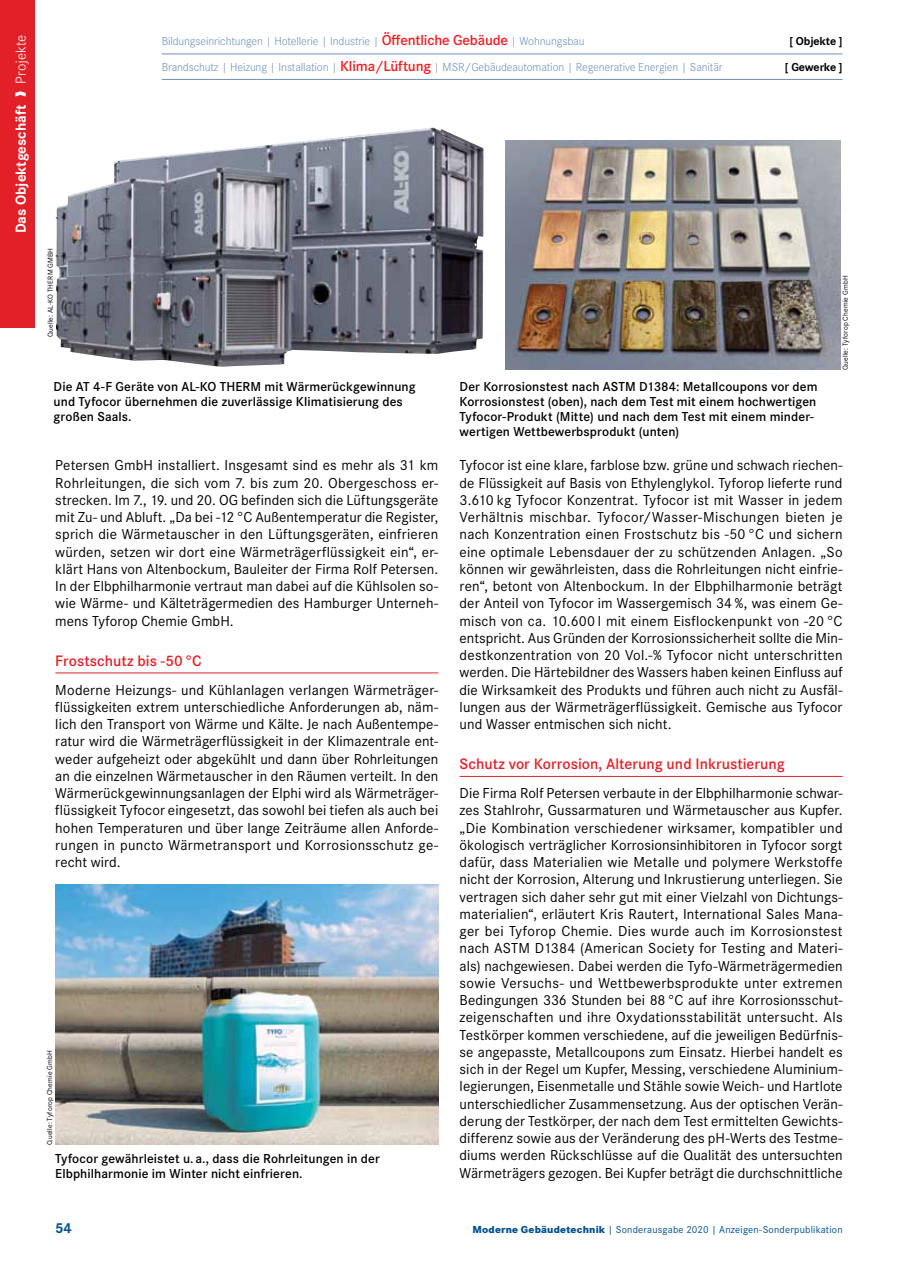
<style>
.page{position:relative;width:915px;height:1263px;background:#fff}
.page>*{position:absolute;margin:0;border:0;box-sizing:border-box;transform-origin:0 0}
.t1{font:600 15.75px "Corporate S";color:#e31f27}
.t2{font:15px/17.2px "Corporate S";letter-spacing:.005em;color:#000;text-align:justify}
.t3{font:700 15px "Corporate S";color:#fff}
.t4{font:700 15px "Corporate S";color:#00508c}
.t5{font:600 13.5px/15px "Corporate S";letter-spacing:.005em;color:#000}
.t6{font:300 12px "Corporate S";letter-spacing:-.01em;color:#6f90bc}
.t7{font:700 12px "Corporate S";letter-spacing:-.01em;color:#000}
.t8{font:10.5px "Corporate S";letter-spacing:.015em;color:#00508c}
.t9{font:7.5px "Corporate S";letter-spacing:.02em;color:#000}
.s1{font-weight:300}
.s2{font-weight:600;font-size:15px;color:#ed1d24}
.s3{font-weight:800}
</style>
<div class="page">
<hr style="left:162px;top:54px;width:680px;height:1px;background:#6f90bc">
<hr style="left:162px;top:79px;width:680px;height:1px;background:#6f90bc">
<div style="left:0;top:0;width:34px;height:327px;background:#e31f27"></div>
<hr style="left:55px;top:672px;width:383px;height:1px;background:#e31f27">
<hr style="left:459px;top:776px;width:383px;height:1px;background:#e31f27">
<img style="left:55px;top:128px;width:421px;height:239px">
<img style="left:505px;top:140px;width:335px;height:230px">
<img style="left:55px;top:884px;width:383px;height:260px">
<p class="t3" style="left:10px;top:233px;width:200px;rotate:-90deg">Das Objektgeschäft ❱ <span class="s1">Projekte</span></p>
<p class="t9" style="left:45px;top:337px;width:91px;rotate:-90deg">Quelle: AL-KO THERM GMBH</p>
<p class="t6" style="left:162px;top:33px;width:424px">Bildungseinrichtungen | Hotellerie | Industrie | <span class="s2">Öffentliche Gebäude</span> | Wohnungsbau</p>
<p class="t7" style="left:789px;top:33px;width:55px">[ Objekte ]</p>
<p class="t6" style="left:162px;top:59px;width:562px">Brandschutz | Heizung | Installation | <span class="s2">Klima/Lüftung</span> | MSR/Gebäudeautomation | Regenerative Energien | Sanitär</p>
<p class="t7" style="left:784px;top:58px;width:59px">[ Gewerke ]</p>
<p class="t9" style="left:840px;top:370px;width:96px;rotate:-90deg">Quelle: Tyforop Chemie GmbH</p>
<p class="t5" style="left:54px;top:378px;width:363px">Die AT 4-F Geräte von AL-KO THERM mit Wärmerückgewinnung und Tyfocor übernehmen die zuverlässige Klimatisierung des großen Saals.</p>
<p class="t5" style="left:459px;top:378px;width:359px">Der Korrosionstest nach ASTM D1384: Metallcoupons vor dem Korrosionstest (oben), nach dem Test mit einem hochwertigen Tyfocor-Produkt (Mitte) und nach dem Test mit einem minder&shy;wertigen Wettbewerbsprodukt (unten)</p>
<p class="t2" style="left:55px;top:456px;width:384px">Petersen GmbH installiert. Insgesamt sind es mehr als 31 km Rohrleitungen, die sich vom 7. bis zum 20. Obergeschoss er&shy;strecken. Im 7., 19. und 20. OG befinden sich die Lüftungsgeräte mit Zu- und Abluft. „Da bei -12 °C Außentemperatur die Register, sprich die Wärmetauscher in den Lüftungsgeräten, einfrieren würden, setzen wir dort eine Wärmeträgerflüssigkeit ein“, er&shy;klärt Hans von Altenbockum, Bauleiter der Firma Rolf Petersen.<br>In der Elbphilharmonie vertraut man dabei auf die Kühlsolen so&shy;wie Wärme- und Kälteträgermedien des Hamburger Unterneh&shy;mens Tyforop Chemie GmbH.</p>
<p class="t1" style="left:55px;top:650px;width:148px">Frostschutz bis -50 °C</p>
<p class="t2" style="left:55px;top:680px;width:384px">Moderne Heizungs- und Kühlanlagen verlangen Wärmeträger&shy;flüssigkeiten extrem unterschiedliche Anforderungen ab, näm&shy;lich den Transport von Wärme und Kälte. Je nach Außentempe&shy;ratur wird die Wärmeträgerflüssigkeit in der Klimazentrale ent&shy;weder aufgeheizt oder abgekühlt und dann über Rohrleitungen an die einzelnen Wärmetauscher in den Räumen verteilt. In den Wärmerückgewinnungsanlagen der Elphi wird als Wärmeträger&shy;flüssigkeit Tyfocor eingesetzt, das sowohl bei tiefen als auch bei hohen Temperaturen und über lange Zeiträume allen Anforde&shy;rungen in puncto Wärmetransport und Korrosionsschutz ge&shy;recht wird.</p>
<p class="t9" style="left:45px;top:1144px;width:96px;rotate:-90deg">Quelle: Tyforop Chemie GmbH</p>
<p class="t5" style="left:55px;top:1150px;width:326px">Tyfocor gewährleistet u. a., dass die Rohrleitungen in der<br>Elbphilharmonie im Winter nicht einfrieren.</p>
<p class="t2" style="left:459px;top:456px;width:384px">Tyfocor ist eine klare, farblose bzw. grüne und schwach riechen&shy;de Flüssigkeit auf Basis von Ethylenglykol. Tyforop lieferte rund 3.610 kg Tyfocor Konzentrat. Tyfocor ist mit Wasser in jedem Verhältnis mischbar. Tyfocor/Wasser-Mischungen bieten je nach Konzentration einen Frostschutz bis -50 °C und sichern eine optimale Lebensdauer der zu schützenden Anlagen. „So können wir gewährleisten, dass die Rohrleitungen nicht einfrie&shy;ren“, betont von Altenbockum. In der Elbphilharmonie beträgt der Anteil von Tyfocor im Wassergemisch 34 %, was einem Ge&shy;misch von ca. 10.600 l mit einem Eisflockenpunkt von -20 °C entspricht. Aus Gründen der Korrosionssicherheit sollte die Min&shy;destkonzentration von 20 Vol.-% Tyfocor nicht unterschritten werden. Die Härtebildner des Wassers haben keinen Einfluss auf die Wirksamkeit des Produkts und führen auch nicht zu Ausfäl&shy;lungen aus der Wärmeträgerflüssigkeit. Gemische aus Tyfocor und Wasser entmischen sich nicht.</p>
<p class="t1" style="left:459px;top:753px;width:326px">Schutz vor Korrosion, Alterung und Inkrustierung</p>
<p class="t2" style="left:459px;top:784px;width:384px">Die Firma Rolf Petersen verbaute in der Elbphilharmonie schwar&shy;zes Stahlrohr, Gussarmaturen und Wärmetauscher aus Kupfer. „Die Kombination verschiedener wirksamer, kompatibler und ökologisch verträglicher Korrosionsinhibitoren in Tyfocor sorgt dafür, dass Materialien wie Metalle und polymere Werkstoffe nicht der Korrosion, Alterung und Inkrustierung unterliegen. Sie vertragen sich daher sehr gut mit einer Vielzahl von Dichtungs&shy;materialien“, erläutert Kris Rautert, International Sales Mana&shy;ger bei Tyforop Chemie. Dies wurde auch im Korrosionstest nach ASTM D1384 (American Society for Testing and Materi&shy;als) nachgewiesen. Dabei werden die Tyfo-Wärmeträgermedien sowie Versuchs- und Wettbewerbsprodukte unter extremen Bedingungen 336 Stunden bei 88 °C auf ihre Korrosionsschut&shy;zeigenschaften und ihre Oxydationsstabilität untersucht. Als Testkörper kommen verschiedene, auf die jeweiligen Bedürfnis&shy;se angepasste, Metallcoupons zum Einsatz. Hierbei handelt es sich in der Regel um Kupfer, Messing, verschiedene Aluminium&shy;legierungen, Eisenmetalle und Stähle sowie Weich- und Hartlote unterschiedlicher Zusammensetzung. Aus der optischen Verän&shy;derung der Testkörper, der nach dem Test ermittelten Gewichts&shy;differenz sowie aus der Veränderung des pH-Werts des Testme&shy;diums werden Rückschlüsse auf die Qualität des untersuchten Wärmeträgers gezogen. Bei Kupfer beträgt die durchschnittliche</p>
<p class="t4" style="left:55px;top:1218px;width:18px">54</p>
<p class="t8" style="left:472px;top:1223px;width:371px"><span class="s3">Moderne Gebäudetechnik</span> | Sonderausgabe 2020 | Anzeigen-Sonderpublikation</p>
</div>
